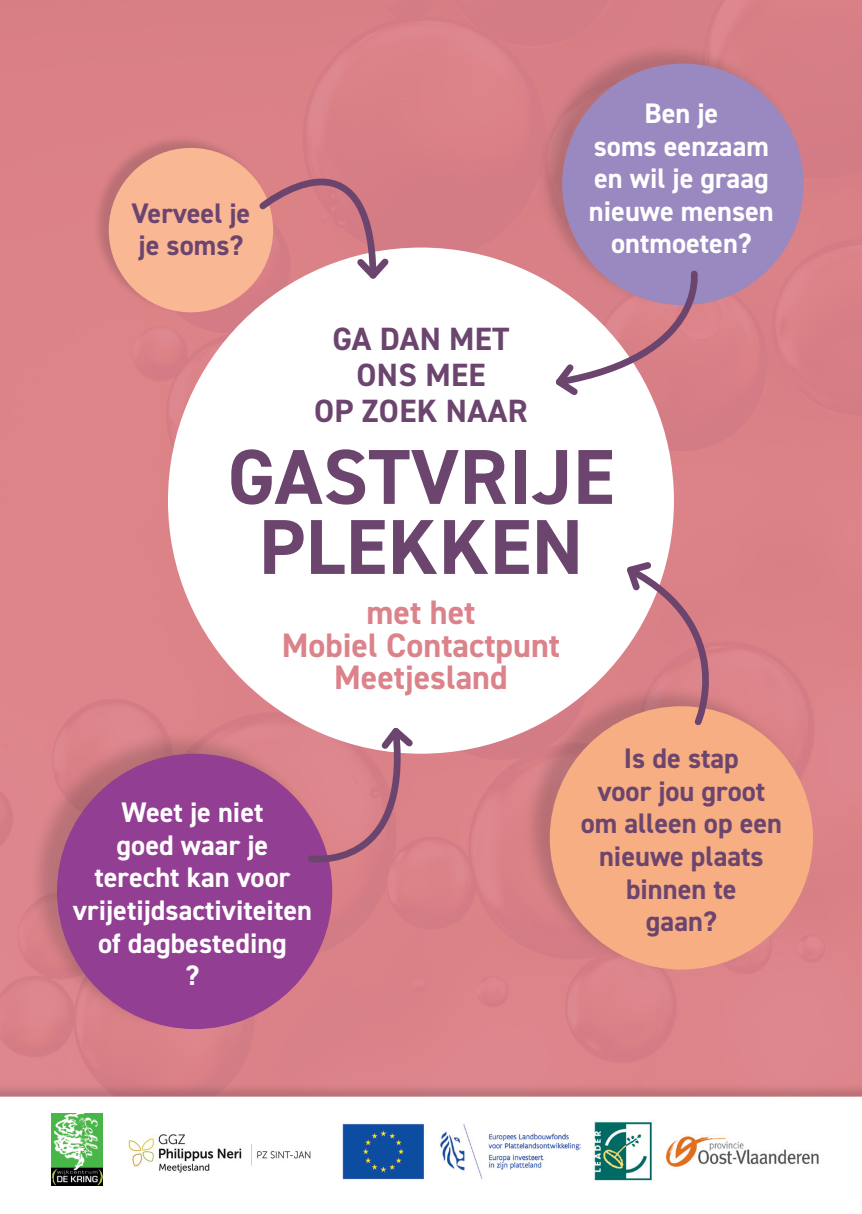
<style>
.page{position:relative;width:862px;height:1214px;background:#fff}
.page>*{position:absolute;margin:0;border:0;box-sizing:border-box;transform-origin:0 0}
.t1{font:700 78px/70px "DIN2014";letter-spacing:.01em;color:#6c456f;text-align:center}
.t2{font:700 34px/32.6px "DIN2014";color:#dc828b;text-align:center}
.t3{font:700 32.2px/36px "DIN2014";letter-spacing:.01em;color:#6c456f;text-align:center}
.t4{font:700 28.4px/32.6px "DIN2014";color:#fff;text-align:center}
.t5{font:700 28.4px/32.6px "DIN2014";color:#6c456f;text-align:center}
</style>
<div class="page">
<div style="left:0;top:0;width:862px;height:1213px;background:#dc828b"></div>
<div style="left:537px;top:43px;width:263px;height:263px;background:#231f20;opacity:.19"></div>
<div style="left:562px;top:63px;width:241px;height:242px;background:#9a88c0;border-radius:50%"></div>
<div style="left:523px;top:684px;width:286px;height:286px;background:#231f20;opacity:.19"></div>
<div style="left:550px;top:706px;width:263px;height:263px;background:#f6ae82;border-radius:50%"></div>
<div style="left:168px;top:247px;width:506px;height:506px;background:#fff;border-radius:50%"></div>
<div style="left:92px;top:134px;width:179px;height:179px;background:#231f20;opacity:.19"></div>
<div style="left:109px;top:148px;width:164px;height:164px;background:#fab794;border-radius:50%"></div>
<div style="left:29px;top:731px;width:300px;height:299px;background:#231f20;opacity:.19"></div>
<div style="left:57px;top:753px;width:275px;height:275px;background:#923e93;border-radius:50%"></div>
<svg style="left:256px;top:134px;width:138px;height:151px"></svg>
<svg style="left:304px;top:725px;width:115px;height:147px"></svg>
<svg style="left:549px;top:267px;width:155px;height:134px"></svg>
<svg style="left:621px;top:557px;width:117px;height:169px"></svg>
<div style="left:0;top:1082px;width:862px;height:131px;background:#231f20;opacity:.19"></div>
<div style="left:0;top:1096px;width:862px;height:117px;background:#fff"></div>
<img style="left:129px;top:1134px;width:199px;height:37px">
<img style="left:51px;top:1113px;width:51px;height:72px">
<img style="left:335px;top:1119px;width:491px;height:64px">
<p class="t5" style="left:131px;top:196px;width:120px;text-align:left">Verveel je je soms?</p>
<p class="t4" style="left:589px;top:96px;width:186px">Ben je<br>soms eenzaam en wil je graag nieuwe mensen ontmoeten?</p>
<p class="t3" style="left:332px;top:320px;width:179px">GA DAN MET<br>ONS MEE</p>
<p class="t3" style="left:314px;top:392px;width:215px">OP ZOEK NAAR</p>
<p class="t1" style="left:228px;top:441px;width:388px">GASTVRIJE<br>PLEKKEN</p>
<p class="t2" style="left:282px;top:595px;width:280px">met het<br>Mobiel Contactpunt</p>
<p class="t2" style="left:334px;top:660px;width:175px">Meetjesland</p>
<p class="t4" style="left:73px;top:795px;width:241px">Weet je niet<br>goed waar je terecht kan voor vrijetijdsactiviteiten of dagbesteding<br>?</p>
<p class="t5" style="left:580px;top:741px;width:203px">Is de stap<br>voor jou groot om alleen op een nieuwe plaats binnen te<br>gaan?</p>
</div>
